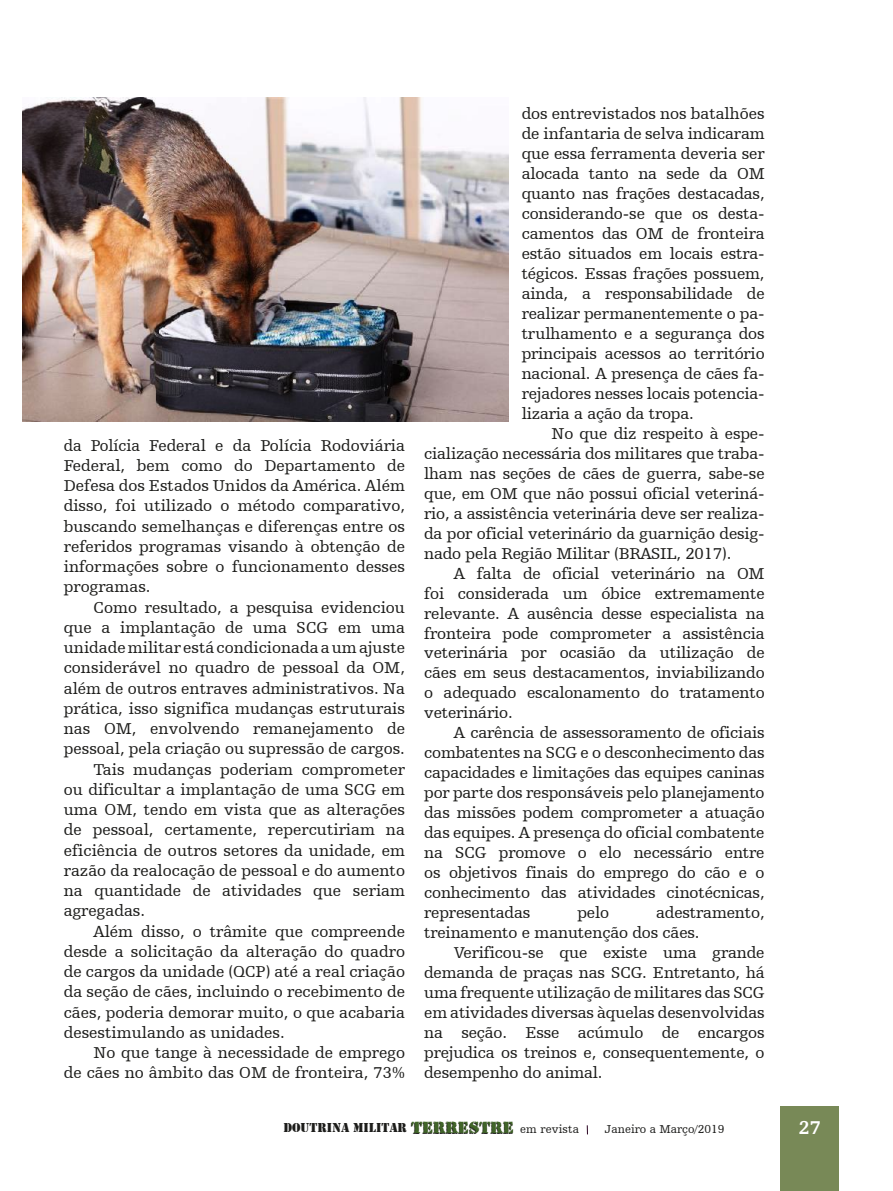
<style>
.page{position:relative;width:893px;height:1191px;background:#fff}
.page>*{position:absolute;margin:0;border:0;box-sizing:border-box;transform-origin:0 0}
.t1{font:700 19.5px "Humanist Slabserif 712 BT";color:#fff}
.t2{font:16.5px/20px "Humanist Slabserif 712 BT";color:#1d1d1b;text-align:justify}
.t3{font:13.35px "Army";color:#1d1d1b}
.t4{font:12px "Humanist Slabserif 712 BT";color:#1d1d1b}
.s1{font-family:"Rubber Stamp Let Plain";font-size:17.1px}
.s2{font-family:"Humanist Slabserif 712 BT";font-size:12px}
</style>
<div class="page">
<div style="left:780px;top:1106px;width:59px;height:85px;background:#788957"></div>
<img style="left:22px;top:98px;width:486px;height:323px">
<p class="t2" style="left:64px;top:434px;width:343px">da Polícia Federal e da Polícia Rodoviária Federal, bem como do Departamento de Defesa dos Estados Unidos da América. Além disso, foi utilizado o método comparativo, buscando semelhanças e diferenças entre os referidos programas visando à obtenção de informações sobre o funcionamento desses programas.</p>
<p class="t2" style="left:94px;top:597px;width:313px">Como resultado, a pesquisa evidenciou</p>
<p class="t2" style="left:64px;top:617px;width:343px">que a implantação de uma SCG em uma</p>
<p class="t2" style="left:64px;top:637px;width:343px">unidade militar está condicionada a um ajuste</p>
<p class="t2" style="left:64px;top:657px;width:343px">considerável no quadro de pessoal da OM,</p>
<p class="t2" style="left:64px;top:678px;width:343px">além de outros entraves administrativos. Na</p>
<p class="t2" style="left:64px;top:698px;width:343px">prática, isso significa mudanças estruturais</p>
<p class="t2" style="left:64px;top:718px;width:343px">nas OM, envolvendo remanejamento de</p>
<p class="t2" style="left:64px;top:738px;width:343px">pessoal, pela criação ou supressão de cargos.</p>
<p class="t2" style="left:94px;top:759px;width:313px">Tais mudanças poderiam comprometer</p>
<p class="t2" style="left:64px;top:779px;width:343px">ou dificultar a implantação de uma SCG em</p>
<p class="t2" style="left:64px;top:799px;width:343px">uma OM, tendo em vista que as alterações</p>
<p class="t2" style="left:64px;top:819px;width:343px">de pessoal, certamente, repercutiriam na</p>
<p class="t2" style="left:64px;top:840px;width:343px">eficiência de outros setores da unidade, em</p>
<p class="t2" style="left:64px;top:860px;width:343px">razão da realocação de pessoal e do aumento</p>
<p class="t2" style="left:64px;top:880px;width:343px">na quantidade de atividades que seriam</p>
<p class="t2" style="left:64px;top:900px;width:83px">agregadas.</p>
<p class="t2" style="left:94px;top:920px;width:313px">Além disso, o trâmite que compreende</p>
<p class="t2" style="left:64px;top:941px;width:343px">desde a solicitação da alteração do quadro</p>
<p class="t2" style="left:64px;top:961px;width:343px">de cargos da unidade (QCP) até a real criação</p>
<p class="t2" style="left:64px;top:981px;width:343px">da seção de cães, incluindo o recebimento de</p>
<p class="t2" style="left:64px;top:1001px;width:343px">cães, poderia demorar muito, o que acabaria</p>
<p class="t2" style="left:64px;top:1022px;width:222px">desestimulando as unidades.</p>
<p class="t2" style="left:94px;top:1042px;width:313px">No que tange à necessidade de emprego</p>
<p class="t2" style="left:64px;top:1062px;width:343px">de cães no âmbito das OM de fronteira, 73%</p>
<p class="t2" style="left:522px;top:103px;width:245px">dos entrevistados nos batalhões de infantaria de selva indicaram que essa ferramenta deveria ser alocada tanto na sede da OM quanto nas frações destacadas, considerando-se que os desta&shy;camentos das OM de fronteira estão situados em locais estra&shy;tégicos. Essas frações possuem, ainda, a responsabilidade de realizar permanentemente o pa&shy;trulhamento e a segurança dos principais acessos ao território nacional. A presença de cães fa&shy;rejadores nesses locais potencia&shy;lizaria a ação da tropa.</p>
<p class="t2" style="left:424px;top:423px;width:342px;text-indent:127px">No que diz respeito à espe&shy;cialização necessária dos militares que traba&shy;lham nas seções de cães de guerra, sabe-se que, em OM que não possui oficial veteriná&shy;rio, a assistência veterinária deve ser realiza&shy;da por oficial veterinário da guarnição desig&shy;nado pela Região Militar (BRASIL, 2017).</p>
<p class="t2" style="left:424px;top:563px;width:342px;text-indent:30px">A falta de oficial veterinário na OM foi considerada um óbice extremamente relevante. A ausência desse especialista na fronteira pode comprometer a assistência veterinária por ocasião da utilização de cães em seus destacamentos, inviabilizando o adequado escalonamento do tratamento veterinário.</p>
<p class="t2" style="left:424px;top:722px;width:342px;text-indent:30px">A carência de assessoramento de oficiais combatentes na SCG e o desconhecimento das capacidades e limitações das equipes caninas por parte dos responsáveis pelo planejamento das missões podem comprometer a atuação das equipes. A presença do oficial combatente na SCG promove o elo necessário entre os objetivos finais do emprego do cão e o conhecimento das atividades cinotécnicas, representadas</p>
<p class="t2" style="left:424px;top:902px;width:342px;text-indent:232px">adestramento, treinamento e manutenção dos cães.</p>
<p class="t2" style="left:424px;top:942px;width:342px;text-indent:30px">Verificou-se que existe uma grande demanda de praças nas SCG. Entretanto, há uma frequente utilização de militares das SCG em atividades diversas àquelas desenvolvidas na seção. Esse acúmulo de encargos prejudica os treinos e, consequentemente, o desempenho do animal.</p>
<p class="t2" style="left:577px;top:902px;width:33px">pelo</p>
<p class="t3" style="left:283px;top:1120px;width:297px">DOUTRINA MILITAR <span class="s1">TERRESTRE</span> <span class="s2">em revista</span></p>
<p class="t4" style="left:605px;top:1122px;width:121px">Janeiro a Março/2019</p>
<p class="t1" style="left:799px;top:1115px;width:23px">27</p>
</div>
